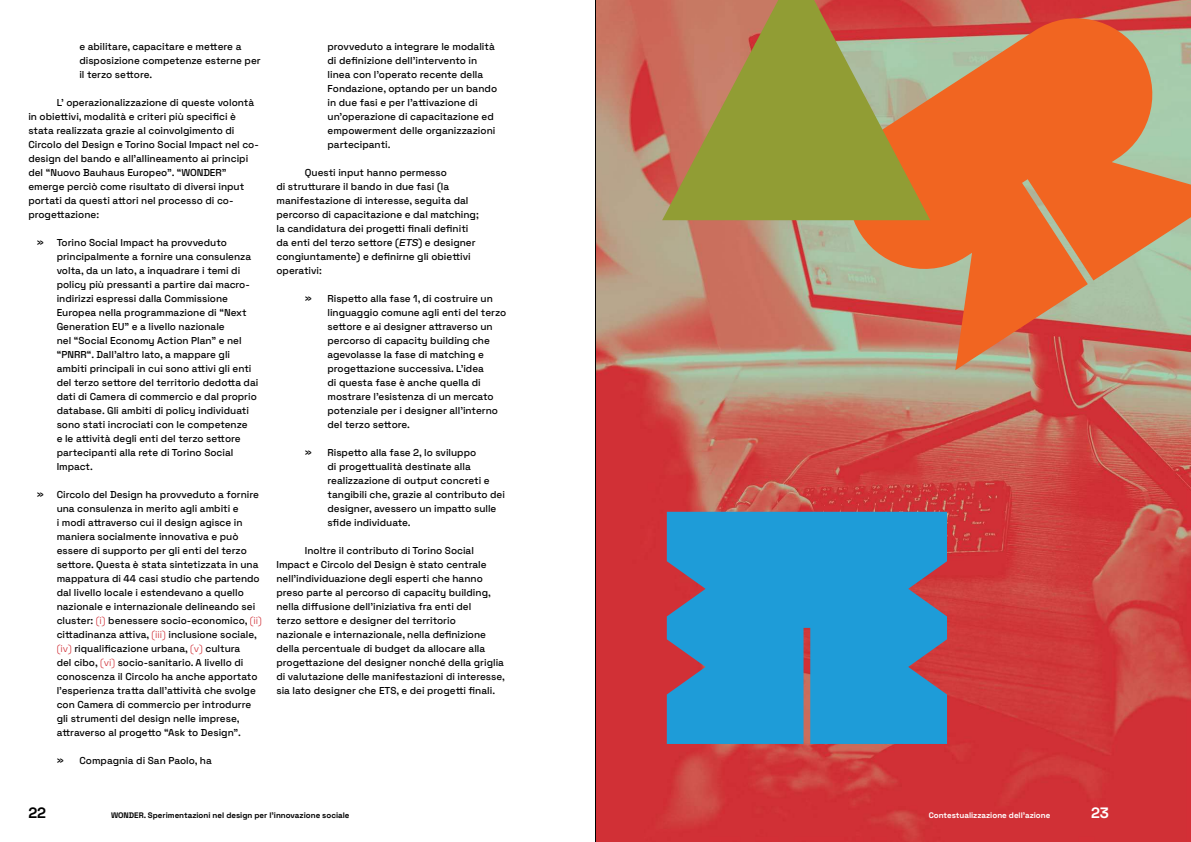
<style>
.page{position:relative;width:1191px;height:842px;background:#fff}
.page>*{position:absolute;margin:0;border:0;box-sizing:border-box;transform-origin:0 0}
.t1{font:700 15px "Space Grotesk";color:#000}
.t2{font:700 15px "Space Grotesk";color:#fff}
.t3{font:500 10px/14px "Space Grotesk";color:#000}
.t4{font:700 8px "Space Grotesk";color:#000}
.t5{font:700 8px "Space Grotesk";color:#fff}
.s1{font-weight:300;color:#cd2028}
.s2{font-family:"Archivo";font-style:italic}
</style>
<div class="page">
<img style="left:596px;top:0;width:595px;height:842px">
<svg style="left:838px;top:8px;width:353px;height:362px;background:#d57d4e"></svg>
<svg style="left:662px;top:0;width:268px;height:220px;background:#a88d47"></svg>
<svg style="left:667px;top:512px;width:280px;height:232px;background:#2a94cc"></svg>
<hr style="left:595px;top:0;width:1px;height:842px;background:#000">
<p class="t3" style="left:79px;top:39px;width:183px">e abilitare, capacitare e me琀琀ere a disposizione competenze esterne per il terzo se琀琀ore.</p>
<p class="t3" style="left:28px;top:95px;width:232px;text-indent:28px">L’ operazionalizzazione di queste volontà in obie琀琀ivi, modalità e criteri più speci昀椀ci è stata realizzata grazie al coinvolgimento di Circolo del Design e Torino Social Impact nel co&shy;design del bando e all’allineamento ai principi del “Nuovo Bauhaus Europeo”. “WONDER" emerge perciò come risultato di diversi input portati da questi a琀琀ori nel processo di co&shy;proge琀琀azione:</p>
<p class="t3" style="left:37px;top:235px;width:9px">ˉ</p>
<p class="t3" style="left:57px;top:235px;width:203px">Torino Social Impact ha provveduto principalmente a fornire una consulenza volta, da un lato, a inquadrare i temi di policy più pressanti a partire dai macro&shy;indirizzi espressi dalla Commissione Europea nella programmazione di “Next Generation EU” e a livello nazionale<br>nel “Social Economy Action Plan” e nel “PNRR“. Dall’altro lato, a mappare gli ambiti principali in cui sono a琀琀ivi gli enti del terzo se琀琀ore del territorio dedo琀琀a dai dati di Camera di commercio e dal proprio database. Gli ambiti di policy individuati sono stati incrociati con le competenze<br>e le a琀琀ività degli enti del terzo se琀琀ore partecipanti alla rete di Torino Social Impact.</p>
<p class="t3" style="left:37px;top:487px;width:9px">ˉ</p>
<p class="t3" style="left:57px;top:487px;width:207px">Circolo del Design ha provveduto a fornire una consulenza in merito agli ambiti e<br>i modi a琀琀raverso cui il design agisce in maniera socialmente innovativa e può essere di supporto per gli enti del terzo<br>se琀琀ore. Questa è stata sintetizzata in una mappatura di 44 casi studio che partendo dal livello locale i estendevano a quello nazionale e internazionale delineando sei cluster: <span class="s1">(i)</span> benessere socio-economico, <span class="s1">(ii) </span>ci琀琀adinanza a琀琀iva, <span class="s1">(iii)</span> inclusione sociale, <span class="s1">(iv)</span> riquali昀椀cazione urbana, <span class="s1">(v)</span> cultura<br>del cibo, <span class="s1">(vi)</span> socio-sanitario. A livello di conoscenza il Circolo ha anche apportato l’esperienza tra琀琀a dall’a琀琀ività che svolge con Camera di commercio per introdurre gli strumenti del design nelle imprese,<br>a琀琀raverso al proge琀琀o “Ask to Design”.</p>
<p class="t3" style="left:57px;top:753px;width:9px">ˉ</p>
<p class="t3" style="left:79px;top:753px;width:134px">Compagnia di San Paolo, ha</p>
<p class="t3" style="left:327px;top:39px;width:171px">provveduto a integrare le modalità di de昀椀nizione dell’intervento in linea con l’operato recente della<br>Fondazione, optando per un bando in due fasi e per l’a琀琀ivazione di un’operazione di capacitazione ed empowerment delle organizzazioni partecipanti.</p>
<p class="t3" style="left:276px;top:166px;width:204px;text-indent:28px">Questi input hanno permesso<br>di stru琀琀urare il bando in due fasi (la manifestazione di interesse, seguita dal percorso di capacitazione e dal matching; la candidatura dei proge琀琀i 昀椀nali de昀椀niti da enti del terzo se琀琀ore (<span class="s2">ETS</span>) e designer congiuntamente) e de昀椀nirne gli obie琀琀ivi operativi:</p>
<p class="t3" style="left:305px;top:291px;width:9px">ˉ</p>
<p class="t3" style="left:327px;top:291px;width:180px">Rispe琀琀o alla fase 1, di costruire un linguaggio comune agli enti del terzo se琀琀ore e ai designer a琀琀raverso un percorso di capacity building che agevolasse la fase di matching e proge琀琀azione successiva. L’idea<br>di questa fase è anche quella di mostrare l’esistenza di un mercato potenziale per i designer all’interno del terzo se琀琀ore.</p>
<p class="t3" style="left:305px;top:445px;width:9px">ˉ</p>
<p class="t3" style="left:327px;top:445px;width:179px">Rispe琀琀o alla fase 2, lo sviluppo<br>di proge琀琀ualità destinate alla realizzazione di output concreti e tangibili che, grazie al contributo dei designer, avessero un impa琀琀o sulle<br>s昀椀de individuate.</p>
<p class="t3" style="left:276px;top:543px;width:230px;text-indent:28px">Inoltre il contributo di Torino Social Impact e Circolo del Design è stato centrale nell’individuazione degli esperti che hanno preso parte al percorso di capacity building, nella di昀昀usione dell’iniziativa fra enti del<br>terzo se琀琀ore e designer del territorio<br>nazionale e internazionale, nella de昀椀nizione della percentuale di budget da allocare alla proge琀琀azione del designer nonché della griglia di valutazione delle manifestazioni di interesse, sia lato designer che ETS, e dei proge琀琀i 昀椀nali.</p>
<h1 class="t1" style="left:28px;top:807px;width:19px">22</h1>
<p class="t4" style="left:111px;top:813px;width:240px">WONDER. Sperimentazioni nel design per l’innovazione sociale</p>
<p class="t5" style="left:928px;top:812px;width:123px">Contestualizzazione dell’azione</p>
<h1 class="t2" style="left:1091px;top:807px;width:20px">23</h1>
</div>
